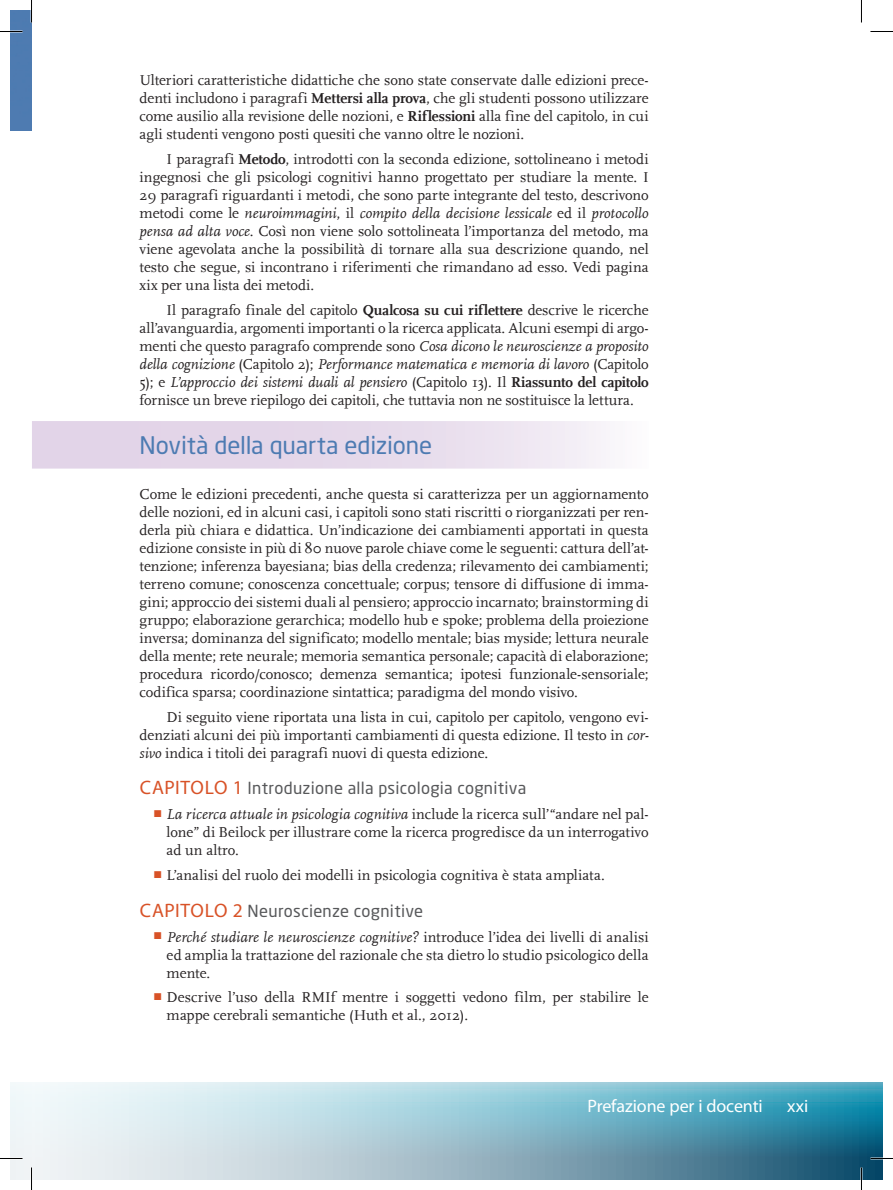
<style>
.page{position:relative;width:893px;height:1190px;background:#fff}
.page>*{position:absolute;margin:0;border:0;box-sizing:border-box;transform-origin:0 0}
.H1_DX{font:24px "Neo Sans Std";letter-spacing:-.005em;color:#4d7bb2}
.RRH{font:18px "Myriad Pro";letter-spacing:-.005em;color:#fff}
.RFOLIO{font:18px "Myriad Pro";color:#fff}
.PREH2{font:16.5px "Neo Sans Std";letter-spacing:.015em;color:#57585a}
.TX1{font:15px/18px "Scala";color:#231f20;text-align:justify}
.TX2{font:15px/18px "Scala";color:#231f20;text-align:justify}
.s1{font-weight:700}
.s2{font-style:italic}
.s3{font-family:"Myriad Pro";font-size:19.5px;color:#d85227}
.s4{color:#d85227}
</style>
<div class="page">
<div style="left:10px;top:10px;width:21px;height:120px;background:#4e7bb1"></div>
<svg style="left:33px;top:1082px;width:849px;height:98px;background:#95becc"></svg>
<div style="left:10px;top:1082px;width:21px;height:98px;background:#eff5f7"></div>
<div style="left:32px;top:421px;width:616px;height:48px;background:linear-gradient(to right,#ddcce3,#f4eff6)"></div>
<hr style="left:0;top:1157px;width:22px;height:2px;background:#fff">
<hr style="left:870px;top:1157px;width:22px;height:2px;background:#fff">
<hr style="left:860px;top:1167px;width:2px;height:23px;background:#fff">
<svg style="left:0;top:31px;width:22px;height:1px"></svg>
<svg style="left:870px;top:31px;width:22px;height:1px"></svg>
<svg style="left:0;top:1158px;width:22px;height:1px"></svg>
<svg style="left:870px;top:1158px;width:22px;height:1px"></svg>
<svg style="left:31px;top:0;width:1px;height:22px"></svg>
<svg style="left:31px;top:1167px;width:1px;height:23px"></svg>
<svg style="left:860px;top:1167px;width:1px;height:13px"></svg>
<p class="TX1" style="left:140px;top:71px;width:510px">Ulteriori caratteristiche didattiche che sono state conservate dalle edizioni prece&shy;denti includono i paragrafi <span class="s1">Mettersi alla prova</span>, che gli studenti possono utilizzare come ausilio alla revisione delle nozioni, e <span class="s1">Riflessioni</span> alla fine del capitolo, in cui agli studenti vengono posti quesiti che vanno oltre le nozioni.</p>
<p class="TX2" style="left:140px;top:150px;width:510px;text-indent:27px">I paragrafi <span class="s1">Metodo</span>, introdotti con la seconda edizione, sottolineano i metodi ingegnosi che gli psicologi cognitivi hanno progettato per studiare la mente. I 29 paragrafi riguardanti i metodi, che sono parte integrante del testo, descrivono metodi come le <span class="s2">neuroimmagini</span>, il <span class="s2">compito della decisione lessicale</span> ed il <span class="s2">protocollo pensa ad alta voce</span>. Così non viene solo sottolineata l’importanza del metodo, ma viene agevolata anche la possibilità di tornare alla sua descrizione quando, nel testo che segue, si incontrano i riferimenti che rimandano ad esso. Vedi pagina xix per una lista dei metodi.</p>
<p class="TX2" style="left:140px;top:301px;width:510px;text-indent:27px">Il paragrafo finale del capitolo <span class="s1">Qualcosa su cui riflettere</span> descrive le ricerche all’avanguardia, argomenti importanti o la ricerca applicata. Alcuni esempi di argo&shy;menti che questo paragrafo comprende sono <span class="s2">Cosa dicono le neuroscienze a proposito della cognizione</span> (Capitolo 2); <span class="s2">Performance matematica e memoria di lavoro</span> (Capitolo 5); e <span class="s2">L’approccio dei sistemi duali al pensiero</span> (Capitolo 13). Il <span class="s1">Riassunto del capitolo </span>fornisce un breve riepilogo dei capitoli, che tuttavia non ne sostituisce la lettura.</p>
<p class="H1_DX" style="left:140px;top:430px;width:294px">Novità della quarta edizione</p>
<p class="TX1" style="left:140px;top:485px;width:510px">Come le edizioni precedenti, anche questa si caratterizza per un aggiornamento delle nozioni, ed in alcuni casi, i capitoli sono stati riscritti o riorganizzati per ren&shy;derla più chiara e didattica. Un’indicazione dei cambiamenti apportati in questa edizione consiste in più di 80 nuove parole chiave come le seguenti: cattura dell’at&shy;tenzione; inferenza bayesiana; bias della credenza; rilevamento dei cambiamenti; terreno comune; conoscenza concettuale; corpus; tensore di diffusione di imma&shy;gini; approccio dei sistemi duali al pensiero; approccio incarnato; brainstorming di gruppo; elaborazione gerarchica; modello hub e spoke; problema della proiezione inversa; dominanza del significato; modello mentale; bias myside; lettura neurale della mente; rete neurale; memoria semantica personale; capacità di elaborazione; procedura ricordo/conosco; demenza semantica; ipotesi funzionale-sensoriale; codifica sparsa; coordinazione sintattica; paradigma del mondo visivo.</p>
<p class="TX2" style="left:140px;top:708px;width:510px;text-indent:27px">Di seguito viene riportata una lista in cui, capitolo per capitolo, vengono evi&shy;denziati alcuni dei più importanti cambiamenti di questa edizione. Il testo in <span class="s2">cor&shy;sivo</span> indica i titoli dei paragrafi nuovi di questa edizione.</p>
<p class="PREH2" style="left:140px;top:778px;width:388px"><span class="s3">CAPITOLO 1</span> Introduzione alla psicologia cognitiva</p>
<p class="TX1" style="left:166px;top:805px;width:483px;text-indent:-14px"><span class="s4">π</span> <span class="s2">La ricerca attuale in psicologia cognitiva</span> include la ricerca sull’“andare nel pal&shy;lone” di Beilock per illustrare come la ricerca progredisce da un interrogativo ad un altro.</p>
<p class="TX1" style="left:153px;top:866px;width:453px"><span class="s4">π</span> L’analisi del ruolo dei modelli in psicologia cognitiva è stata ampliata.</p>
<p class="PREH2" style="left:140px;top:901px;width:285px"><span class="s3">CAPITOLO 2</span> Neuroscienze cognitive</p>
<p class="TX1" style="left:166px;top:928px;width:483px;text-indent:-14px"><span class="s4">π</span> <span class="s2">Perché studiare le neuroscienze cognitive?</span> introduce l’idea dei livelli di analisi ed amplia la trattazione del razionale che sta dietro lo studio psicologico della mente.</p>
<p class="TX1" style="left:166px;top:989px;width:483px;text-indent:-14px"><span class="s4">π</span> Descrive l’uso della RMIf mentre i soggetti vedono film, per stabilire le mappe cerebrali semantiche (Huth et al., 2012).</p>
<p class="RRH" style="left:587px;top:1094px;width:177px">Prefazione per i docenti</p>
<p class="RFOLIO" style="left:786px;top:1094px;width:23px">xxi</p>
</div>
